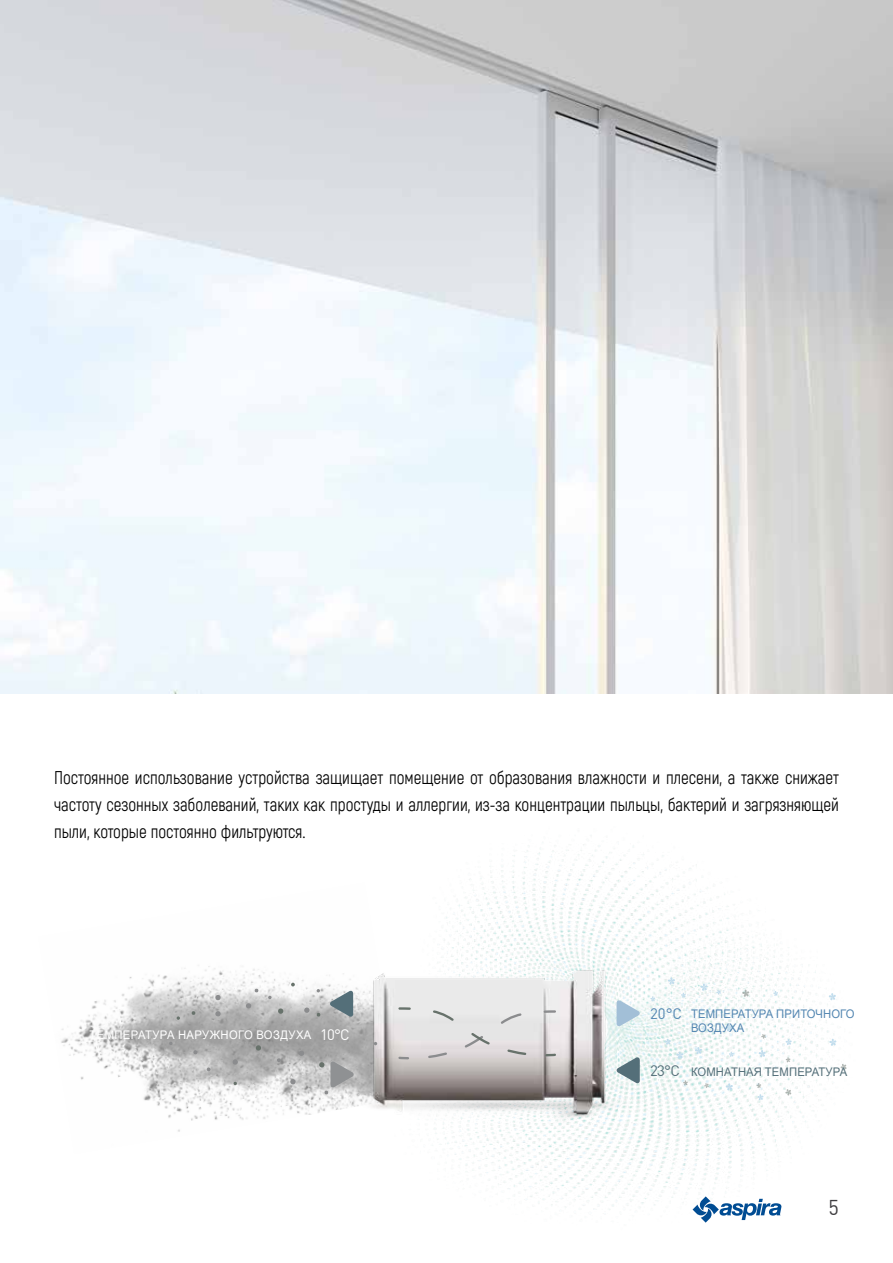
<style>
.page{position:relative;width:893px;height:1263px;background:#fff}
.page>*{position:absolute;margin:0;border:0;box-sizing:border-box;transform-origin:0 0}
.t1{font:21px "DIN";color:#3e3d40;scale:.95 1}
.t2{font:18px/27px "Akrobat";color:#000;text-align:justify;scale:.95 1}
.t3{font:15px "DIN";color:#5487b2}
.t4{font:15px "DIN";color:#546f79}
.t5{font:15px "DIN";color:#fff}
.t6{font:11.85px/14.2px "Arial";letter-spacing:.01em;color:#5487b2;scale:.95 1}
.t7{font:11.85px "Arial";letter-spacing:.035em;color:#fff;scale:.95 1}
.t8{font:11.85px "Arial";letter-spacing:.01em;color:#546f79;scale:.95 1}
</style>
<div class="page">
<img style="left:0;top:0;width:893px;height:693px">
<img style="left:434px;top:844px;width:410px;height:379px">
<img style="left:61px;top:966px;width:279px;height:166px">
<svg style="left:829px;top:1038px;width:8px;height:8px"></svg>
<svg style="left:829px;top:993px;width:7px;height:7px"></svg>
<svg style="left:840px;top:1064px;width:7px;height:6px"></svg>
<img style="left:340px;top:954px;width:288px;height:172px">
<svg style="left:612px;top:1051px;width:30px;height:38px"></svg>
<svg style="left:614px;top:994px;width:30px;height:38px"></svg>
<svg style="left:758px;top:1050px;width:8px;height:7px"></svg>
<svg style="left:668px;top:977px;width:7px;height:8px"></svg>
<svg style="left:742px;top:989px;width:7px;height:8px"></svg>
<svg style="left:725px;top:1024px;width:8px;height:8px"></svg>
<svg style="left:725px;top:1083px;width:8px;height:8px"></svg>
<svg style="left:676px;top:1051px;width:7px;height:8px"></svg>
<svg style="left:700px;top:983px;width:8px;height:8px"></svg>
<svg style="left:695px;top:1047px;width:7px;height:7px"></svg>
<svg style="left:785px;top:1039px;width:7px;height:6px"></svg>
<svg style="left:665px;top:1038px;width:6px;height:7px"></svg>
<svg style="left:757px;top:1094px;width:7px;height:6px"></svg>
<svg style="left:716px;top:990px;width:5px;height:5px"></svg>
<svg style="left:785px;top:1089px;width:6px;height:7px"></svg>
<svg style="left:704px;top:1083px;width:5px;height:5px"></svg>
<svg style="left:761px;top:1034px;width:5px;height:5px"></svg>
<svg style="left:650px;top:996px;width:5px;height:5px"></svg>
<svg style="left:683px;top:1080px;width:5px;height:6px"></svg>
<svg style="left:729px;top:1051px;width:5px;height:6px"></svg>
<svg style="left:786px;top:1057px;width:4px;height:5px"></svg>
<svg style="left:756px;top:1083px;width:5px;height:5px"></svg>
<svg style="left:773px;top:991px;width:5px;height:5px"></svg>
<svg style="left:701px;top:1026px;width:5px;height:5px"></svg>
<svg style="left:681px;top:992px;width:5px;height:6px"></svg>
<svg style="left:256px;top:1045px;width:5px;height:5px"></svg>
<svg style="left:278px;top:1008px;width:6px;height:6px"></svg>
<svg style="left:304px;top:1007px;width:6px;height:6px"></svg>
<svg style="left:215px;top:1011px;width:6px;height:6px"></svg>
<svg style="left:246px;top:1003px;width:6px;height:6px"></svg>
<svg style="left:290px;top:1079px;width:6px;height:6px"></svg>
<svg style="left:299px;top:1050px;width:6px;height:6px"></svg>
<svg style="left:232px;top:1059px;width:6px;height:6px"></svg>
<svg style="left:215px;top:994px;width:6px;height:6px"></svg>
<svg style="left:268px;top:995px;width:4px;height:4px"></svg>
<svg style="left:169px;top:1041px;width:4px;height:4px"></svg>
<svg style="left:233px;top:1081px;width:4px;height:4px"></svg>
<svg style="left:291px;top:983px;width:4px;height:3px"></svg>
<svg style="left:207px;top:1067px;width:4px;height:4px"></svg>
<svg style="left:254px;top:988px;width:5px;height:5px"></svg>
<svg style="left:277px;top:1058px;width:4px;height:4px"></svg>
<svg style="left:191px;top:1011px;width:5px;height:4px"></svg>
<svg style="left:177px;top:1016px;width:3px;height:4px"></svg>
<svg style="left:193px;top:1050px;width:5px;height:4px"></svg>
<svg style="left:397px;top:1006px;width:160px;height:54px;background:#dedcdc"></svg>
<svg style="left:316px;top:985px;width:40px;height:37px"></svg>
<svg style="left:319px;top:1056px;width:39px;height:39px;background:#b6b7b7"></svg>
<p class="t2" style="left:54px;top:764px;width:828px">Постоянное использование устройства защищает помещение от образования влажности и плесени, а также снижает частоту сезонных заболеваний, таких как простуды и аллергии, из-за концентрации пыльцы, бактерий и загрязняющей пыли, которые постоянно фильтруются.</p>
<p class="t7" style="left:89px;top:1027px;width:235px">ТЕМПЕРАТУРА НАРУЖНОГО ВОЗДУХА</p>
<p class="t5" style="left:320px;top:1026px;width:31px">10°C</p>
<p class="t3" style="left:650px;top:1004px;width:34px">20°C</p>
<p class="t4" style="left:650px;top:1061px;width:31px">23°C</p>
<p class="t6" style="left:691px;top:1006px;width:174px">ТЕМПЕРАТУРА ПРИТОЧНОГО<br>ВОЗДУХА</p>
<p class="t8" style="left:691px;top:1064px;width:166px">КОМНАТНАЯ ТЕМПЕРАТУРА</p>
<p class="t1" style="left:828px;top:1194px;width:12px">5</p>
</div>
